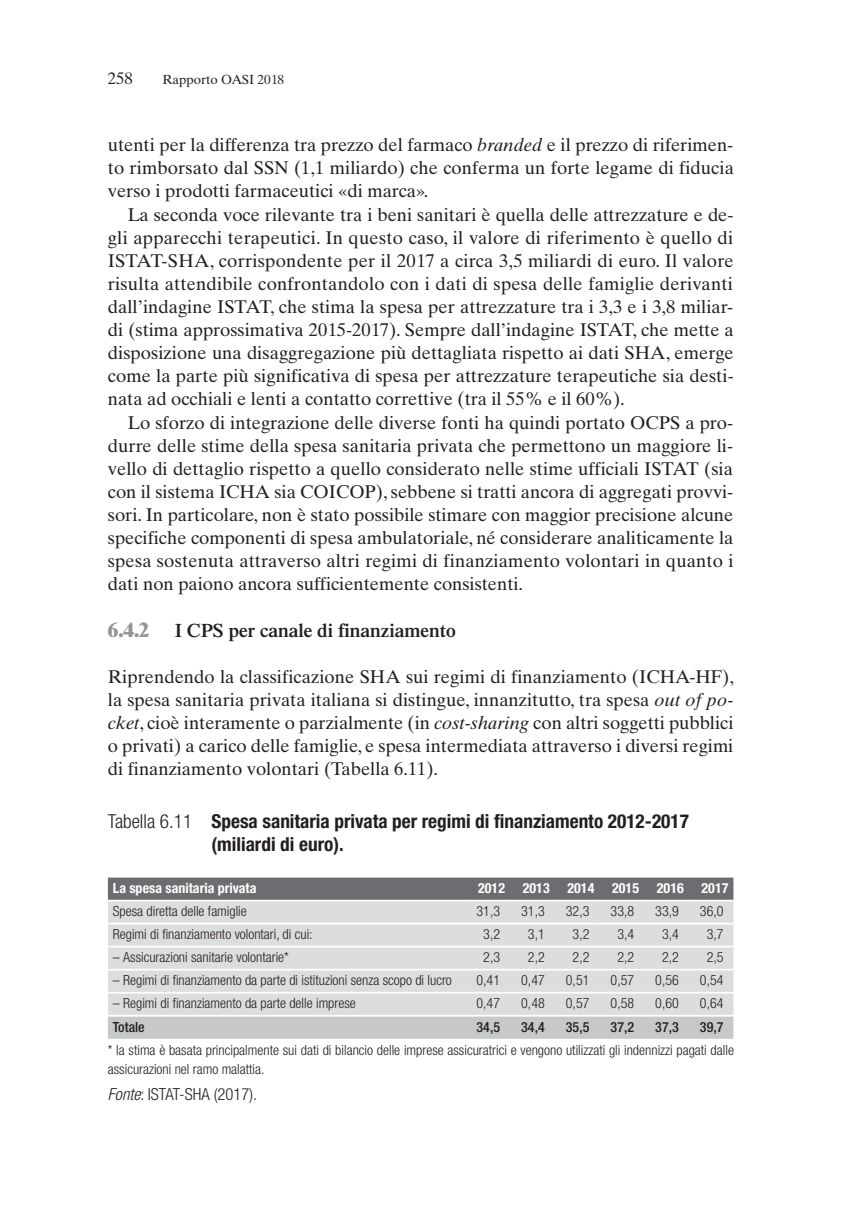
<style>
.page{position:relative;width:865px;height:1214px;background:#fff}
.page>*{position:absolute;margin:0;border:0;box-sizing:border-box;transform-origin:0 0}
.t1{font:800 20.12px "Times LT Std";color:#939598}
.t2{font:700 condensed 19.25px/23.1px "Helvetica Neue LT Std";color:#231f20}
.t3{font:600 19.25px "Times LT Std";color:#231f20}
.t4{font:18.38px/23.1px "Times Ten LT Std";color:#231f20;text-align:justify}
.t5{font:300 condensed 16.62px "Helvetica Neue LT Std";color:#231f20}
.t6{font:16.62px "Times Ten LT Std";color:#231f20}
.t7{font:300 condensed 14px/22.9px "Helvetica Neue LT Std";color:#231f20}
.t8{font:700 condensed 14px "Helvetica Neue LT Std";color:#fff}
.t9{font:500 condensed 14px "Helvetica Neue LT Std";color:#231f20}
.t10{font:13.12px "Times Ten LT Std";color:#231f20}
.s1{font-style:italic}
.s2{font-weight:300}
.s3{font-weight:500}
</style>
<div class="page">
<div style="left:108px;top:877px;width:625px;height:22px;background:#6c6d70"></div>
<div style="left:108px;top:901px;width:625px;height:113px;background:#dcdddf"></div>
<div style="left:108px;top:1016px;width:625px;height:22px;background:#c7c8ca"></div>
<hr style="left:108px;top:922px;width:357px;height:2px;background:#fff">
<hr style="left:465px;top:922px;width:45px;height:2px;background:#fff">
<hr style="left:510px;top:922px;width:44px;height:2px;background:#fff">
<hr style="left:554px;top:922px;width:45px;height:2px;background:#fff">
<hr style="left:599px;top:922px;width:45px;height:2px;background:#fff">
<hr style="left:644px;top:922px;width:44px;height:2px;background:#fff">
<hr style="left:688px;top:922px;width:45px;height:2px;background:#fff">
<hr style="left:108px;top:945px;width:357px;height:2px;background:#fff">
<hr style="left:465px;top:945px;width:45px;height:2px;background:#fff">
<hr style="left:510px;top:945px;width:44px;height:2px;background:#fff">
<hr style="left:554px;top:945px;width:45px;height:2px;background:#fff">
<hr style="left:599px;top:945px;width:45px;height:2px;background:#fff">
<hr style="left:644px;top:945px;width:44px;height:2px;background:#fff">
<hr style="left:688px;top:945px;width:45px;height:2px;background:#fff">
<hr style="left:108px;top:968px;width:357px;height:2px;background:#fff">
<hr style="left:465px;top:968px;width:45px;height:2px;background:#fff">
<hr style="left:510px;top:968px;width:44px;height:2px;background:#fff">
<hr style="left:554px;top:968px;width:45px;height:2px;background:#fff">
<hr style="left:599px;top:968px;width:45px;height:2px;background:#fff">
<hr style="left:644px;top:968px;width:44px;height:2px;background:#fff">
<hr style="left:688px;top:968px;width:45px;height:2px;background:#fff">
<hr style="left:108px;top:991px;width:357px;height:2px;background:#fff">
<hr style="left:465px;top:991px;width:45px;height:2px;background:#fff">
<hr style="left:510px;top:991px;width:44px;height:2px;background:#fff">
<hr style="left:554px;top:991px;width:45px;height:2px;background:#fff">
<hr style="left:599px;top:991px;width:45px;height:2px;background:#fff">
<hr style="left:644px;top:991px;width:44px;height:2px;background:#fff">
<hr style="left:688px;top:991px;width:45px;height:2px;background:#fff">
<p class="t6" style="left:108px;top:68px;width:26px">258</p>
<p class="t10" style="left:162px;top:72px;width:123px">Rapporto OASI 2018</p>
<p class="t4" style="left:108px;top:133px;width:627px">utenti per la differenza tra prezzo del farmaco <span class="s1">branded</span> e il prezzo di riferimen-</p>
<p class="t4" style="left:108px;top:156px;width:627px">to rimborsato dal SSN (1,1 miliardo) che conferma un forte legame di fiducia</p>
<p class="t4" style="left:108px;top:179px;width:322px">verso i prodotti farmaceutici «di marca».</p>
<p class="t4" style="left:128px;top:202px;width:607px">La seconda voce rilevante tra i beni sanitari è quella delle attrezzature e de-</p>
<p class="t4" style="left:108px;top:226px;width:626px">gli apparecchi terapeutici. In questo caso, il valore di riferimento è quello di</p>
<p class="t4" style="left:108px;top:249px;width:627px">ISTAT-SHA, corrispondente per il 2017 a circa 3,5 miliardi di euro. Il valore</p>
<p class="t4" style="left:108px;top:272px;width:626px">risulta attendibile confrontandolo con i dati di spesa delle famiglie derivanti</p>
<p class="t4" style="left:108px;top:295px;width:627px">dall’indagine ISTAT, che stima la spesa per attrezzature tra i 3,3 e i 3,8 miliar-</p>
<p class="t4" style="left:108px;top:318px;width:627px">di (stima approssimativa 2015-2017). Sempre dall’indagine ISTAT, che mette a</p>
<p class="t4" style="left:108px;top:341px;width:627px">disposizione una disaggregazione più dettagliata rispetto ai dati SHA, emerge</p>
<p class="t4" style="left:108px;top:364px;width:627px">come la parte più significativa di spesa per attrezzature terapeutiche sia desti-</p>
<p class="t4" style="left:108px;top:387px;width:518px">nata ad occhiali e lenti a contatto correttive (tra il 55% e il 60%).</p>
<p class="t4" style="left:128px;top:410px;width:607px">Lo sforzo di integrazione delle diverse fonti ha quindi portato OCPS a pro-</p>
<p class="t4" style="left:108px;top:433px;width:626px">durre delle stime della spesa sanitaria privata che permettono un maggiore li-</p>
<p class="t4" style="left:108px;top:457px;width:626px">vello di dettaglio rispetto a quello considerato nelle stime ufficiali ISTAT (sia</p>
<p class="t4" style="left:108px;top:480px;width:627px">con il sistema ICHA sia COICOP), sebbene si tratti ancora di aggregati provvi-</p>
<p class="t4" style="left:108px;top:503px;width:626px">sori. In particolare, non è stato possibile stimare con maggior precisione alcune</p>
<p class="t4" style="left:108px;top:526px;width:627px">specifiche componenti di spesa ambulatoriale, né considerare analiticamente la</p>
<p class="t4" style="left:108px;top:549px;width:627px">spesa sostenuta attraverso altri regimi di finanziamento volontari in quanto i</p>
<p class="t4" style="left:108px;top:572px;width:417px">dati non paiono ancora sufficientemente consistenti.</p>
<p class="t1" style="left:108px;top:617px;width:43px">6.4.2</p>
<p class="t3" style="left:175px;top:618px;width:282px">I CPS per canale di finanziamento</p>
<p class="t4" style="left:108px;top:664px;width:627px">Riprendendo la classificazione SHA sui regimi di finanziamento (ICHA-HF), la spesa sanitaria privata italiana si distingue, innanzitutto, tra spesa <span class="s1">out of po&shy;cket</span>, cioè interamente o parzialmente (in <span class="s1">cost-sharing</span> con altri soggetti pubblici o privati) a carico delle famiglie, e spesa intermediata attraverso i diversi regimi di finanziamento volontari (Tabella 6.11).</p>
<p class="t2" style="left:211px;top:808px;width:479px;text-indent:-104px"><span class="s2">Tabella 6.11</span> Spesa sanitaria privata per regimi di finanziamento 2012-2017 (miliardi di euro).</p>
<p class="t8" style="left:113px;top:878px;width:145px">La spesa sanitaria privata</p>
<p class="t8" style="left:478px;top:878px;width:28px">2012</p>
<p class="t8" style="left:522px;top:878px;width:28px">2013</p>
<p class="t8" style="left:567px;top:878px;width:28px">2014</p>
<p class="t8" style="left:612px;top:878px;width:28px">2015</p>
<p class="t8" style="left:656px;top:878px;width:28px">2016</p>
<p class="t8" style="left:701px;top:878px;width:28px">2017</p>
<p class="t7" style="left:113px;top:898px;width:135px">Spesa diretta delle famiglie</p>
<p class="t7" style="left:476px;top:898px;width:25px">31,3</p>
<p class="t7" style="left:521px;top:898px;width:25px">31,3</p>
<p class="t7" style="left:565px;top:898px;width:25px">32,3</p>
<p class="t7" style="left:610px;top:898px;width:25px">33,8</p>
<p class="t7" style="left:655px;top:898px;width:25px">33,9</p>
<p class="t7" style="left:699px;top:898px;width:25px">36,0</p>
<p class="t7" style="left:113px;top:921px;width:201px">Regimi di finanziamento volontari, di cui:</p>
<p class="t7" style="left:483px;top:921px;width:18px">3,2</p>
<p class="t7" style="left:528px;top:921px;width:18px">3,1</p>
<p class="t7" style="left:572px;top:921px;width:18px">3,2</p>
<p class="t7" style="left:617px;top:921px;width:18px">3,4</p>
<p class="t7" style="left:661px;top:921px;width:18px">3,4</p>
<p class="t7" style="left:706px;top:921px;width:18px">3,7</p>
<p class="t7" style="left:113px;top:944px;width:177px">– Assicurazioni sanitarie volontarie*</p>
<p class="t7" style="left:483px;top:944px;width:18px">2,3</p>
<p class="t7" style="left:528px;top:944px;width:18px">2,2</p>
<p class="t7" style="left:572px;top:944px;width:18px">2,2</p>
<p class="t7" style="left:617px;top:944px;width:18px">2,2</p>
<p class="t7" style="left:661px;top:944px;width:18px">2,2</p>
<p class="t7" style="left:706px;top:944px;width:18px">2,5</p>
<p class="t7" style="left:113px;top:967px;width:340px">– Regimi di finanziamento da parte di istituzioni senza scopo di lucro</p>
<p class="t7" style="left:476px;top:967px;width:25px">0,41</p>
<p class="t7" style="left:521px;top:967px;width:25px">0,47</p>
<p class="t7" style="left:565px;top:967px;width:25px">0,51</p>
<p class="t7" style="left:610px;top:967px;width:25px">0,57</p>
<p class="t7" style="left:655px;top:967px;width:25px">0,56</p>
<p class="t7" style="left:699px;top:967px;width:25px">0,54</p>
<p class="t7" style="left:113px;top:990px;width:244px">– Regimi di finanziamento da parte delle imprese</p>
<p class="t7" style="left:476px;top:990px;width:25px">0,47</p>
<p class="t7" style="left:521px;top:990px;width:25px">0,48</p>
<p class="t7" style="left:565px;top:990px;width:25px">0,57</p>
<p class="t7" style="left:610px;top:990px;width:25px">0,58</p>
<p class="t7" style="left:655px;top:990px;width:25px">0,60</p>
<p class="t7" style="left:699px;top:990px;width:25px">0,64</p>
<p class="t9" style="left:113px;top:1018px;width:33px">Totale</p>
<p class="t9" style="left:476px;top:1018px;width:25px">34,5</p>
<p class="t9" style="left:521px;top:1018px;width:25px">34,4</p>
<p class="t9" style="left:565px;top:1018px;width:25px">35,5</p>
<p class="t9" style="left:610px;top:1018px;width:25px">37,2</p>
<p class="t9" style="left:655px;top:1018px;width:25px">37,3</p>
<p class="t7" style="left:108px;top:1015px;width:627px;text-indent:592px"><span class="s3">39,7<br></span>* la stima è basata principalmente sui dati di bilancio delle imprese assicuratrici e vengono utilizzati gli indennizzi pagati dalle</p>
<p class="t7" style="left:108px;top:1056px;width:158px">assicurazioni nel ramo malattia.</p>
<p class="t5" style="left:108px;top:1084px;width:151px"><span class="s1">Fonte</span>: ISTAT-SHA (2017).</p>
</div>
